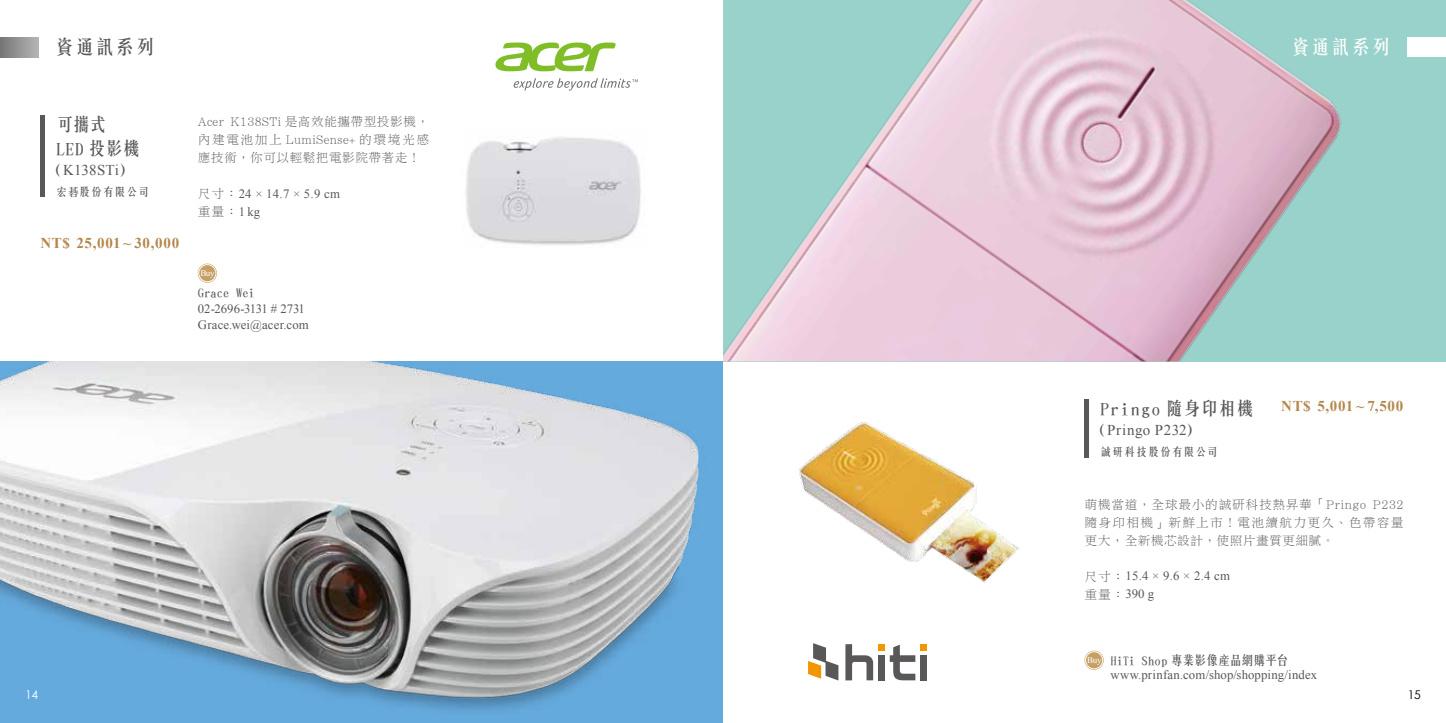
<style>
.page{position:relative;width:1446px;height:723px;background:#fff}
.page>*{position:absolute;margin:0;border:0;box-sizing:border-box;transform-origin:0 0}
.t1{font:19.5px "Chunsung CSEG Bold Big 5";letter-spacing:.03em;color:#fff}
.t2{font:19.5px "Chunsung CSEG Bold Big 5";letter-spacing:.03em;color:#595757}
.t3{font:18px "Chunsung CSEG Bold Big 5";letter-spacing:.055em;color:#595757}
.t4{font:18px/24px "Chunsung CSEG Bold Big 5";letter-spacing:-.045em;color:#595757}
.t5{font:700 15px "Times New Roman";letter-spacing:.045em;color:#b4884d}
.t6{font:15px "Times New Roman";letter-spacing:.025em;color:#595757}
.t7{font:12.75px/18px "DF Li Song Std W3";letter-spacing:.03em;color:#595757;text-align:justify}
.t8{font:12.75px/18px "Times New Roman";letter-spacing:.01em;color:#595757}
.t9{font:12.75px "Chunsung CSEG Bold Big 5";letter-spacing:-.065em;color:#595757}
.t10{font:12.75px "Chunsung CSEG Bold Big 5";color:#595757}
.t11{font:12px "Century Gothic";color:#fff}
.t12{font:12px "Century Gothic";color:#000}
.t13{font:11.25px "Chunsung CSEG Bold Big 5";letter-spacing:.055em;color:#595757}
.t14{font:9px "Times New Roman";letter-spacing:-.035em;color:#fff}
.s1{font-family:"Chunsung CSEG Bold Big 5"}
.s2{font-family:"DF Li Song Std W5"}
.s3{font-family:"DF Li Song Std W3"}
.s4{font-family:"Times New Roman"}
</style>
<div class="page">
<img style="left:723px;top:0;width:723px;height:361px">
<img style="left:798px;top:422px;width:221px;height:161px">
<div style="left:1084px;top:399px;width:5px;height:58px;background:#595757"></div>
<img style="left:466px;top:137px;width:175px;height:108px">
<img style="left:0;top:361px;width:723px;height:362px">
<div style="left:40px;top:115px;width:5px;height:82px;background:#595757"></div>
<div style="left:198px;top:264px;width:19px;height:19px;border:1px solid #c79e63;border-radius:50%"></div>
<div style="left:199px;top:265px;width:17px;height:17px;background:#c79e63;border-radius:50%"></div>
<div style="left:199px;top:264px;width:17px;height:18px;border:1px solid #fff;border-radius:50%"></div>
<div style="left:1084px;top:651px;width:19px;height:19px;border:1px solid #c79e63;border-radius:50%"></div>
<div style="left:1085px;top:652px;width:17px;height:17px;background:#c79e63;border-radius:50%"></div>
<div style="left:1085px;top:651px;width:18px;height:18px;border:1px solid #fff;border-radius:50%"></div>
<svg style="left:514px;top:78px;width:124px;height:13px"></svg>
<svg style="left:495px;top:43px;width:121px;height:28px"></svg>
<div style="left:878px;top:655px;width:7px;height:25px;background:#595757"></div>
<div style="left:878px;top:644px;width:7px;height:7px;background:#f29600"></div>
<div style="left:920px;top:655px;width:6px;height:25px;background:#595757"></div>
<div style="left:920px;top:644px;width:6px;height:7px;background:#f29600"></div>
<svg style="left:890px;top:645px;width:25px;height:35px"></svg>
<svg style="left:845px;top:644px;width:28px;height:36px"></svg>
<svg style="left:808px;top:643px;width:30px;height:37px"></svg>
<div style="left:1407px;top:37px;width:39px;height:20px;background:#fff"></div>
<div style="left:0;top:37px;width:38px;height:20px;background:linear-gradient(to right,#767676,#b2b2b3)"></div>
<h1 class="t2" style="left:55px;top:37px;width:101px">資通訊系列</h1>
<h2 class="t4" style="left:56px;top:112px;width:86px">可攜式<br>LED 投影機</h2>
<p class="t6" style="left:47px;top:160px;width:88px"><span class="s1">（</span>K138STi<span class="s1">）</span></p>
<p class="t13" style="left:56px;top:186px;width:95px">宏<span class="s2">碁</span>股份有限公司</p>
<p class="t5" style="left:40px;top:232px;width:140px">NT$ 25,001 ~ 30,000</p>
<p class="t7" style="left:198px;top:112px;width:233px">Acer K138STi 是高效能攜帶型投影機，內建電池加上 LumiSense+ 的環境光感應技術，你可以輕鬆把電影院帶著走！</p>
<p class="t8" style="left:198px;top:184px;width:144px"><span class="s3">尺寸：</span>24 × 14.7 × 5.9 cm</p>
<p class="t7" style="left:198px;top:202px;width:64px">重量：<span class="s4">1 kg</span></p>
<p class="t14" style="left:200px;top:267px;width:16px">Buy</p>
<p class="t10" style="left:198px;top:286px;width:59px">Grace Wei</p>
<p class="t8" style="left:198px;top:300px;width:113px;line-height:16.5px">02-2696-3131 # 2731<br>Grace.wei@acer.com</p>
<h1 class="t1" style="left:1291px;top:37px;width:101px">資通訊系列</h1>
<h2 class="t3" style="left:1100px;top:399px;width:155px">Pringo 隨身印相機</h2>
<p class="t6" style="left:1091px;top:420px;width:112px"><span class="s1">（</span>Pringo P232<span class="s1">）</span></p>
<p class="t13" style="left:1100px;top:446px;width:119px">誠研科技股份有限公司</p>
<p class="t5" style="left:1281px;top:395px;width:124px">NT$ 5,001 ~ 7,500</p>
<p class="t7" style="left:1084px;top:495px;width:320px">萌機當道，全球最小的誠研科技熱昇華「Pringo P232隨身印相機」新鮮上市！電池續航力更久、色帶容量更大，全新機芯設計，使照片畫質更細膩。</p>
<p class="t8" style="left:1084px;top:567px;width:147px"><span class="s3">尺寸：</span>15.4 × 9.6 × 2.4 cm<span class="s3">重量：</span>390 g</p>
<p class="t14" style="left:1087px;top:654px;width:16px">Buy</p>
<p class="t9" style="left:1110px;top:654px;width:180px">HiTi Shop 專業影像產品網購平台</p>
<p class="t8" style="left:1110px;top:666px;width:208px">www.prinfan.com/shop/shopping/index</p>
<p class="t11" style="left:25px;top:687px;width:15px">14</p>
<p class="t12" style="left:1407px;top:687px;width:15px">15</p>
</div>
